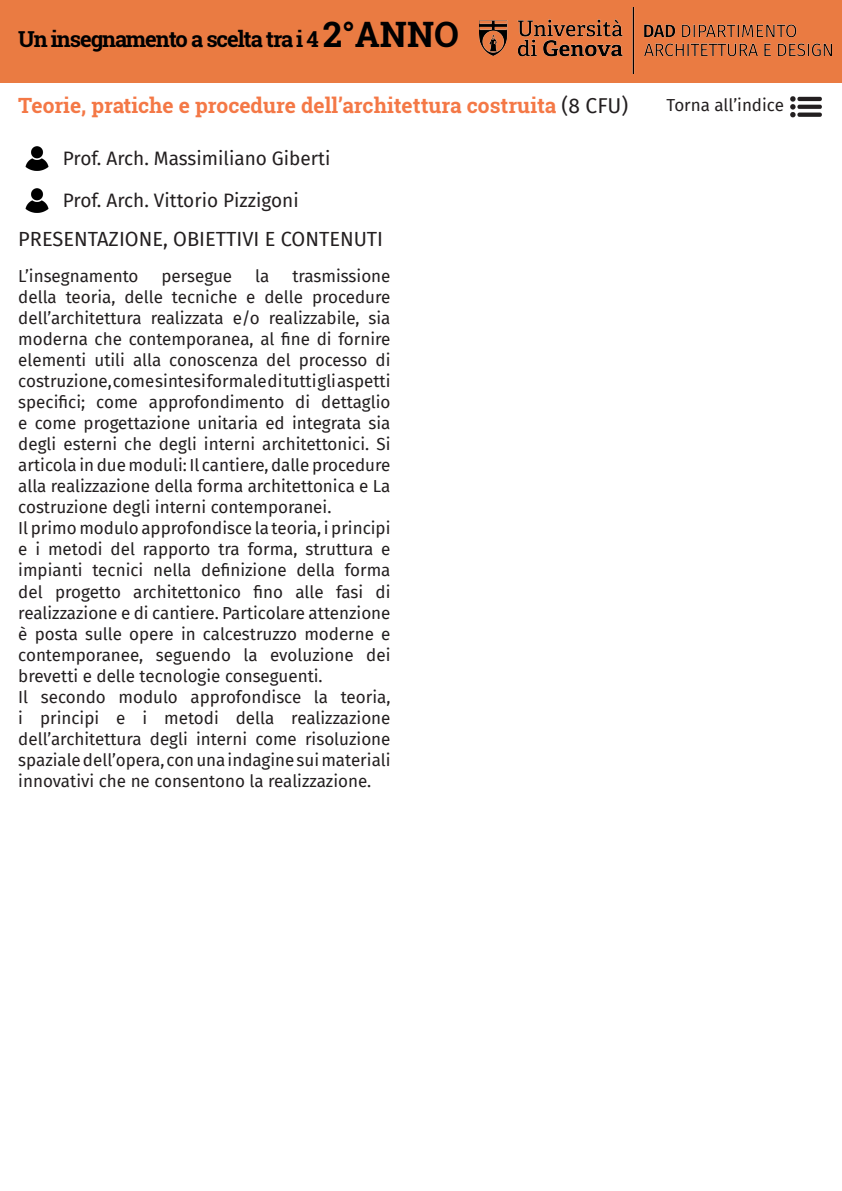
<style>
.page{position:relative;width:842px;height:1191px;background:#fff}
.page>*{position:absolute;margin:0;border:0;box-sizing:border-box;transform-origin:0 0}
.t1{font:700 22px "Roboto Slab";letter-spacing:-.05em;color:#000001}
.t2{font:700 21px "Roboto Slab";color:#f47846}
.t3{font:20px "Fira Sans";color:#231f20}
.t4{font:19px "Fira Sans";color:#231f20}
.t5{font:17px/21px "Fira Sans";color:#231f20;text-align:justify}
.s1{font-size:35px}
.s2{font-family:"Fira Sans";font-weight:400;color:#231f20}
</style>
<div class="page">
<div style="left:0;top:0;width:841px;height:82px;background:#ea7b42"></div>
<img style="left:790px;top:96px;width:32px;height:22px">
<img style="left:480px;top:8px;width:351px;height:65px">
<img style="left:25px;top:146px;width:24px;height:25px">
<img style="left:25px;top:188px;width:24px;height:25px">
<p class="t1" style="left:18px;top:24px;width:442px">Un insegnamento a scelta tra i 4 <span class="s1">2°ANNO</span></p>
<p class="t2" style="left:18px;top:91px;width:612px">Teorie, pratiche e procedure dell’architettura costruita <span class="s2">(8 CFU)</span></p>
<p class="t4" style="left:63px;top:144px;width:269px">Prof. Arch. Massimiliano Giberti</p>
<p class="t4" style="left:63px;top:186px;width:237px">Prof. Arch. Vittorio Pizzigoni</p>
<p class="t3" style="left:18px;top:223px;width:366px">PRESENTAZIONE, OBIETTIVI E CONTENUTI</p>
<p class="t5" style="left:18px;top:265px;width:374px;text-indent:274px">trasmissione della teoria, delle tecniche e delle procedure dell’architettura realizzata e/o realizzabile, sia moderna che contemporanea, al fine di fornire elementi utili alla conoscenza del processo di costruzione, come sintesi formale di tutti gli aspetti specifici; come approfondimento di dettaglio e come progettazione unitaria ed integrata sia degli esterni che degli interni architettonici. Si articola in due moduli: Il cantiere, dalle procedure alla realizzazione della forma architettonica e La costruzione degli interni contemporanei.</p>
<p class="t5" style="left:18px;top:517px;width:374px">Il primo modulo approfondisce la teoria, i principi e i metodi del rapporto tra forma, struttura e impianti tecnici nella definizione della forma del progetto architettonico fino alle fasi di realizzazione e di cantiere. Particolare attenzione è posta sulle opere in calcestruzzo moderne e contemporanee, seguendo la evoluzione dei brevetti e delle tecnologie conseguenti.</p>
<p class="t5" style="left:18px;top:685px;width:374px">Il secondo modulo approfondisce la teoria, i principi e i metodi della realizzazione dell’architettura degli interni come risoluzione spaziale dell’opera, con una indagine sui materiali innovativi che ne consentono la realizzazione.</p>
<p class="t5" style="left:18px;top:265px;width:122px">L’insegnamento</p>
<p class="t5" style="left:162px;top:265px;width:72px">persegue</p>
<p class="t5" style="left:255px;top:265px;width:16px">la</p>
<p class="t5" style="left:666px;top:95px;width:119px">Torna all’indice</p>
</div>
